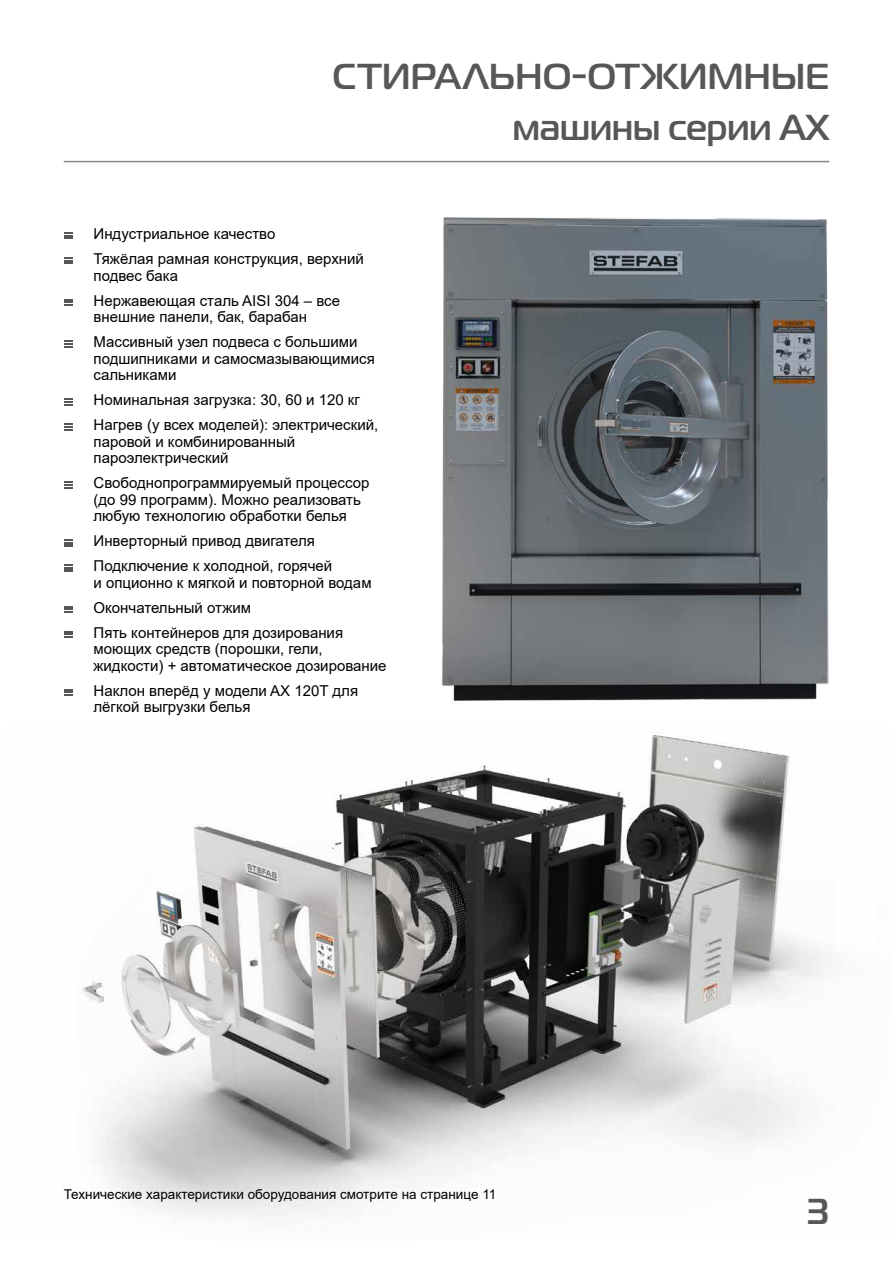
<style>
.page{position:relative;width:893px;height:1263px;background:#fff}
.page>*{position:absolute;margin:0;border:0;box-sizing:border-box;transform-origin:0 0}
.t1{font:500 36px/51px "Magistral";letter-spacing:.01em;color:#575756;text-align:right}
.t2{font:15px/25px "Arial";color:#000}
.t3{font:13.5px "Arial";color:#000}
</style>
<div class="page">
<svg style="left:64px;top:232px;width:8px;height:7px"></svg>
<svg style="left:64px;top:257px;width:8px;height:7px"></svg>
<svg style="left:64px;top:299px;width:8px;height:7px"></svg>
<svg style="left:64px;top:340px;width:8px;height:7px"></svg>
<svg style="left:64px;top:398px;width:8px;height:7px"></svg>
<svg style="left:64px;top:423px;width:8px;height:7px"></svg>
<svg style="left:64px;top:481px;width:8px;height:7px"></svg>
<svg style="left:64px;top:539px;width:8px;height:7px"></svg>
<svg style="left:64px;top:564px;width:8px;height:7px"></svg>
<svg style="left:64px;top:606px;width:8px;height:7px"></svg>
<svg style="left:64px;top:631px;width:8px;height:7px"></svg>
<svg style="left:64px;top:689px;width:8px;height:7px"></svg>
<img style="left:442px;top:217px;width:387px;height:484px">
<img style="left:81px;top:735px;width:750px;height:483px">
<hr style="left:64px;top:161px;width:765px;height:1px;background:#878787">
<h1 class="t1" style="left:333px;top:51px;width:498px">СТИРАЛЬНО-ОТЖИМНЫЕ машины серии AX</h1>
<p class="t2" style="left:94px;top:221px;width:272px">Индустриальное качество<br>Тяжёлая рамная конструкция, верхний</p>
<p class="t2" style="left:94px;top:263px;width:248px">подвес бака<br>Нержавеющая сталь AISI 304 – все</p>
<p class="t2" style="left:94px;top:304px;width:265px">внешние панели, бак, барабан<br>Массивный узел подвеса с большими</p>
<p class="t2" style="left:94px;top:350px;width:283px;line-height:16.5px">подшипниками и самосмазывающимися сальниками</p>
<p class="t2" style="left:94px;top:387px;width:286px">Номинальная загрузка: 30, 60 и 120 кг<br>Нагрев (у всех моделей): электрический,</p>
<p class="t2" style="left:94px;top:433px;width:203px;line-height:16.5px">паровой и комбинированный пароэлектрический</p>
<p class="t2" style="left:94px;top:475px;width:277px;line-height:16.5px">Свободнопрограммируемый процессор (до 99 программ). Можно реализовать любую технологию обработки белья</p>
<p class="t2" style="left:94px;top:528px;width:240px">Инверторный привод двигателя<br>Подключение к холодной, горячей</p>
<p class="t2" style="left:94px;top:570px;width:280px">и опционно к мягкой и повторной водам<br>Окончательный отжим<br>Пять контейнеров для дозирования</p>
<p class="t2" style="left:94px;top:641px;width:294px;line-height:16.5px">моющих средств (порошки, гели, жидкости) + автоматическое дозирование</p>
<p class="t2" style="left:94px;top:682px;width:266px;line-height:16.5px">Наклон вперёд у модели AX 120T для лёгкой выгрузки белья</p>
<p class="t3" style="left:64px;top:1185px;width:434px">Технические характеристики оборудования смотрите на странице 11</p>
<h1 class="t1" style="left:807px;top:1187px;width:24px">3</h1>
</div>
